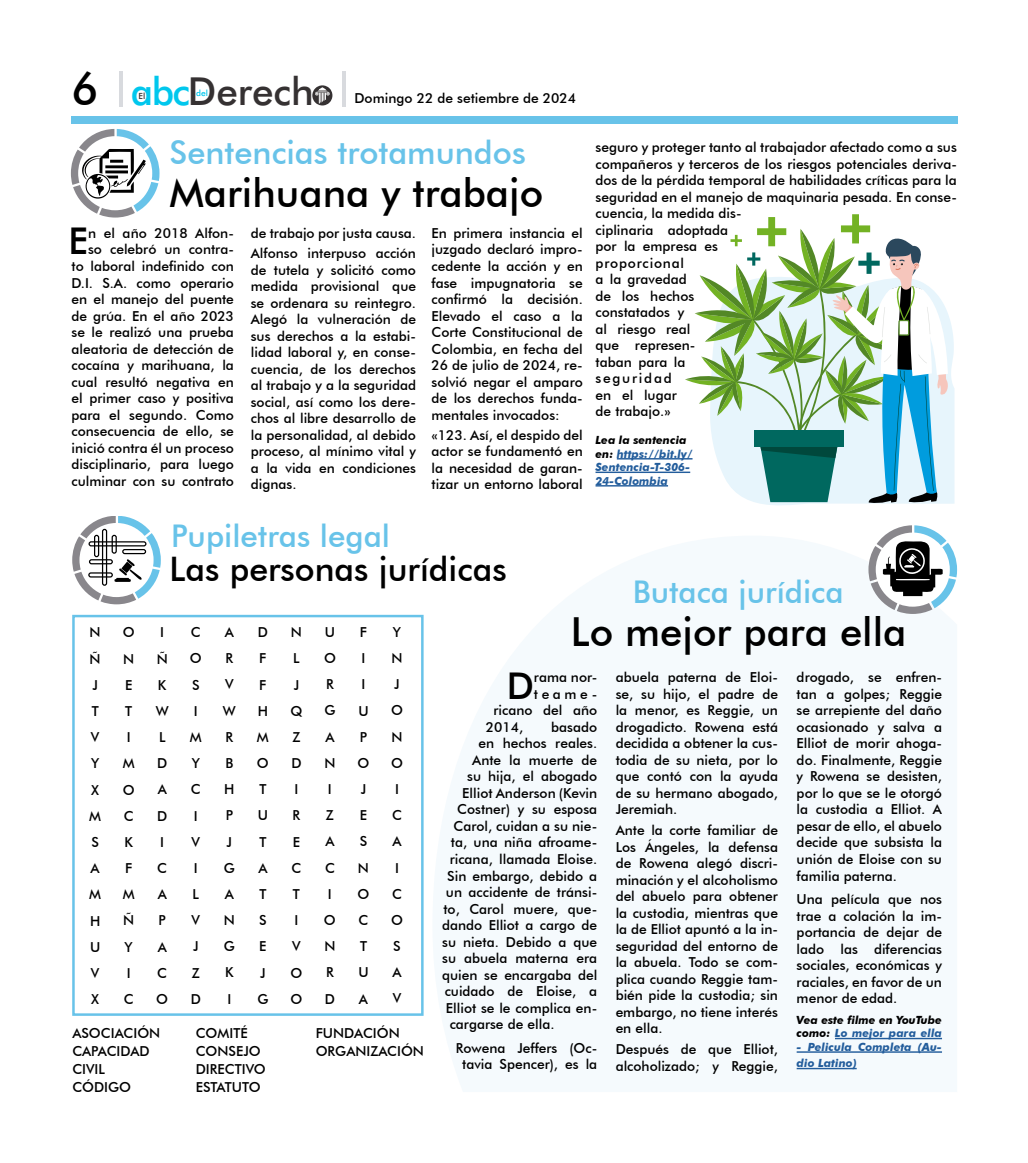
<style>
.page{position:relative;width:1028px;height:1163px;background:#fff}
.page>*{position:absolute;margin:0;border:0;box-sizing:border-box;transform-origin:0 0}
.t1{font:500 40px "Futura BT";color:#000}
.t2{font:500 38.62px "Futura BT";color:#353132}
.t3{font:500 36.88px "Futura BT";color:#000}
.t4{font:500 33.75px "Futura BT";color:#000}
.t5{font:500 32.5px "Futura BT";color:#68c3e9}
.t6{font:500 31.25px "Futura BT";color:#68c3e9}
.t7{font:500 13.75px/26.1px "Futura BT";color:#000}
.t8{font:italic 700 11.25px/13.5px "Futura BT";color:#235d9c}
.t9{font:italic 700 11.25px/13.5px "Futura BT";color:#000}
.t10{font:500 8.5px "Futura BT";color:#00c7ed}
.t11{font:500 8.5px "Futura BT";color:#353132}
.s1{font-size:45px;color:#000}
.s2{color:#00c7ed}
.s3{color:#000}
.s4{color:#235d9c}
</style>
<div class="page">
<div style="left:71px;top:116px;width:886px;height:8px;background:#68c3e9"></div>
<hr style="left:120px;top:71px;width:3px;height:35px;background:#d8dade">
<hr style="left:343px;top:71px;width:3px;height:35px;background:#d8dade">
<svg style="left:312px;top:85px;width:20px;height:20px"></svg>
<svg style="left:71px;top:129px;width:88px;height:88px"></svg>
<div style="left:72px;top:614px;width:351px;height:401px;border:2px solid #68c3e9"></div>
<svg style="left:72px;top:516px;width:89px;height:88px"></svg>
<div style="left:94px;top:534px;width:5px;height:23px;border:1px solid #000;border-radius:2px"></div>
<div style="left:88px;top:541px;width:58px;height:5px;border:1px solid #000;border-radius:2px"></div>
<div style="left:89px;top:559px;width:24px;height:5px;border:1px solid #000;border-radius:2px"></div>
<div style="left:102px;top:528px;width:5px;height:57px;border:1px solid #000;border-radius:2px"></div>
<div style="left:88px;top:572px;width:25px;height:5px;border:1px solid #000;border-radius:2px"></div>
<div style="left:112px;top:534px;width:5px;height:19px;border:1px solid #000;border-radius:2px"></div>
<div style="left:122px;top:549px;width:24px;height:5px;border:1px solid #000;border-radius:2px"></div>
<hr style="left:835px;top:1037px;width:107px;height:2px;background:#235d9c">
<hr style="left:796px;top:1051px;width:146px;height:1px;background:#235d9c">
<hr style="left:796px;top:1067px;width:60px;height:2px;background:#235d9c">
<svg style="left:868px;top:525px;width:89px;height:89px"></svg>
<hr style="left:617px;top:458px;width:75px;height:1px;background:#235d9c">
<hr style="left:595px;top:471px;width:95px;height:2px;background:#235d9c">
<hr style="left:595px;top:485px;width:73px;height:1px;background:#235d9c">
<svg style="left:765px;top:315px;width:189px;height:191px;fill:#e7f5fc"></svg>
<svg style="left:685px;top:214px;width:263px;height:290px"></svg>
<h2 class="t2" style="left:71px;top:68px;width:244px"><span class="s1">6</span> <span class="s2">abc</span>Derech</h2>
<p class="t11" style="left:138px;top:90px;width:8px">El</p>
<p class="t10" style="left:196px;top:88px;width:13px">del</p>
<p class="t7" style="left:354px;top:85px;width:223px">Domingo 22 de setiembre de 2024</p>
<h3 class="t5" style="left:170px;top:132px;width:358px">Sentencias trotamundos</h3>
<h1 class="t1" style="left:169px;top:169px;width:375px">Marihuana y trabajo</h1>
<p class="t7" style="left:71px;top:225px;width:164px;line-height:16.5px;text-align:right">n el año 2018 Alfon&shy;so celebró un contra-<br>to laboral indefinido con<br>D.I. S.A. como operario en el manejo del puente de grúa. En el año 2023 se le realizó una prueba aleatoria de detección de cocaína y marihuana, la cual resultó negativa en el primer caso y positiva para el segundo. Como consecuencia de ello, se inició contra él un proceso disciplinario, para luego culminar con su contrato</p>
<h3 class="t3" style="left:68px;top:219px;width:21px">E</h3>
<p class="t7" style="left:251px;top:223px;width:167px;line-height:20px">de trabajo por justa causa.<br>Alfonso interpuso acción</p>
<p class="t7" style="left:251px;top:261px;width:167px;line-height:16.5px;text-align:justify">de tutela y solicitó como medida provisional que se ordenara su reintegro.<br>Alegó la vulneración de sus derechos a la estabi&shy;lidad laboral y, en conse&shy;cuencia, de los derechos al trabajo y a la seguridad social, así como los dere&shy;chos al libre desarrollo de la personalidad, al debido proceso, al mínimo vital y a la vida en condiciones dignas.</p>
<p class="t7" style="left:431px;top:225px;width:153px;line-height:16.5px;text-align:justify">En primera instancia el juzgado declaró impro&shy;cedente la acción y en fase impugnatoria se confirmó la decisión.<br>Elevado el caso a la Corte Constitucional de Colombia, en fecha del 26 de julio de 2024, re&shy;solvió negar el amparo de los derechos funda&shy;mentales invocados:</p>
<p class="t7" style="left:431px;top:426px;width:153px;line-height:16.5px;text-align:justify">«123. Así, el despido del actor se fundamentó en la necesidad de garan&shy;tizar un entorno laboral</p>
<p class="t7" style="left:595px;top:139px;width:363px;line-height:16.5px">seguro y proteger tanto al trabajador afectado como a sus compañeros y terceros de los riesgos potenciales deriva&shy;dos de la pérdida temporal de habilidades críticas para la seguridad en el manejo de maquinaria pesada. En conse&shy;cuencia, la medida dis-<br>ciplinaria adoptada<br>por la empresa es<br>proporcional<br>a la gravedad<br>de los hechos<br>constatados y<br>al riesgo real<br>que represen-<br>taban para la<br>seguridad<br>en el lugar<br>de trabajo.»</p>
<p class="t8" style="left:595px;top:433px;width:98px"><span class="s3">Lea la sentencia en:</span> https://bit.ly/<br>Sentencia-T-306-<br>24-Colombia</p>
<h3 class="t6" style="left:171px;top:516px;width:220px">Pupiletras legal</h3>
<h3 class="t4" style="left:170px;top:548px;width:338px">Las personas jurídicas</h3>
<h3 class="t6" style="left:632px;top:573px;width:212px">Butaca jurídica</h3>
<h1 class="t1" style="left:571px;top:607px;width:337px">Lo mejor para ella</h1>
<p class="t7" style="left:223px;top:619px;width:14px;text-align:center">A<br>R<br>V<br>W<br>R<br>B<br>H<br>P<br>J<br>G<br>A<br>N<br>G<br>K<br>I</p>
<p class="t7" style="left:357px;top:619px;width:13px">F<br>I<br>I<br>U<br>P<br>O<br>J<br>E<br>S<br>N<br>O<br>C<br>T<br>U<br>A</p>
<p class="t7" style="left:89px;top:619px;width:13px">N<br>Ñ<br>J<br>T<br>V<br>Y<br>X<br>M<br>S<br>A<br>M<br>H<br>U<br>V<br>X</p>
<p class="t7" style="left:123px;top:619px;width:13px">O<br>N<br>E<br>T<br>I<br>M<br>O<br>C<br>K<br>F<br>M<br>Ñ<br>Y<br>I<br>C</p>
<p class="t7" style="left:156px;top:619px;width:14px;text-align:center">I<br>Ñ<br>K<br>W<br>L<br>D<br>A<br>D<br>I<br>C<br>A<br>P<br>A<br>C<br>O</p>
<p class="t7" style="left:190px;top:619px;width:13px">C<br>O<br>S<br>I<br>M<br>Y<br>C<br>I<br>V<br>I<br>L<br>V<br>J<br>Z<br>D</p>
<p class="t7" style="left:290px;top:619px;width:13px">N<br>L<br>J<br>Q<br>Z<br>D<br>I<br>R<br>E<br>C<br>T<br>I<br>V<br>O<br>O</p>
<p class="t7" style="left:324px;top:618px;width:13px">U<br>O<br>R<br>G<br>A<br>N<br>I<br>Z<br>A<br>C<br>I<br>O<br>N<br>R<br>D</p>
<p class="t7" style="left:391px;top:618px;width:13px">Y<br>N<br>J<br>O<br>N<br>O<br>I<br>C<br>A<br>I<br>C<br>O<br>S<br>A<br>V</p>
<p class="t7" style="left:257px;top:619px;width:13px">D<br>F<br>F<br>H<br>M<br>O<br>T<br>U<br>T<br>A<br>T<br>S<br>E<br>J<br>G</p>
<p class="t7" style="left:796px;top:669px;width:147px;line-height:16.5px;text-align:justify">drogado, se enfren&shy;tan a golpes; Reggie se arrepiente del daño ocasionado y salva a Elliot de morir ahoga&shy;do. Finalmente, Reggie y Rowena se desisten, por lo que se le otorgó la custodia a Elliot. A pesar de ello, el abuelo decide que subsista la unión de Eloise con su familia paterna.</p>
<p class="t7" style="left:796px;top:890px;width:147px;line-height:16.5px;text-align:justify">Una película que nos trae a colación la im&shy;portancia de dejar de lado las diferencias sociales, económicas y raciales, en favor de un menor de edad.</p>
<p class="t9" style="left:796px;top:1012px;width:147px">Vea este filme en YouTube como: <span class="s4">Lo mejor para ella</span></p>
<p class="t8" style="left:796px;top:1038px;width:147px;line-height:16.5px">- Pelicula Completa (Au&shy;dio Latino)</p>
<p class="t7" style="left:615px;top:669px;width:164px;line-height:16.5px;text-align:justify">abuela paterna de Eloi&shy;se, su hijo, el padre de la menor, es Reggie, un drogadicto. Rowena está decidida a obtener la cus&shy;todia de su nieta, por lo que contó con la ayuda de su hermano abogado, Jeremiah.</p>
<p class="t7" style="left:615px;top:821px;width:164px;line-height:16.5px;text-align:justify">Ante la corte familiar de Los Ángeles, la defensa de Rowena alegó discri&shy;minación y el alcoholismo del abuelo para obtener la custodia, mientras que la de Elliot apuntó a la in&shy;seguridad del entorno de la abuela. Todo se com&shy;plica cuando Reggie tam&shy;bién pide la custodia; sin embargo, no tiene interés en ella.</p>
<p class="t7" style="left:615px;top:1040px;width:164px;line-height:16.5px">Después de que Elliot, alcoholizado; y Reggie,</p>
<h3 class="t3" style="left:507px;top:663px;width:29px">D</h3>
<p class="t7" style="left:534px;top:664px;width:65px">rama nor-</p>
<p class="t7" style="left:534px;top:680px;width:65px">teame-</p>
<p class="t7" style="left:493px;top:697px;width:105px">ricano del año</p>
<p class="t7" style="left:486px;top:713px;width:39px">2014,</p>
<p class="t7" style="left:551px;top:713px;width:47px">basado</p>
<p class="t7" style="left:478px;top:730px;width:120px">en hechos reales.</p>
<p class="t7" style="left:472px;top:746px;width:126px">Ante la muerte de</p>
<p class="t7" style="left:467px;top:763px;width:132px">su hija, el abogado</p>
<p class="t7" style="left:462px;top:779px;width:136px">Elliot Anderson (Kevin</p>
<p class="t7" style="left:457px;top:796px;width:142px">Costner) y su esposa</p>
<p class="t7" style="left:453px;top:812px;width:145px">Carol, cuidan a su nie-</p>
<p class="t7" style="left:451px;top:829px;width:148px">ta, una niña afroame-</p>
<p class="t7" style="left:450px;top:845px;width:149px">ricana, llamada Eloise.</p>
<p class="t7" style="left:447px;top:862px;width:152px">Sin embargo, debido a</p>
<p class="t7" style="left:446px;top:878px;width:153px">un accidente de tránsi-</p>
<p class="t7" style="left:443px;top:895px;width:155px">to, Carol muere, que-</p>
<p class="t7" style="left:442px;top:911px;width:157px">dando Elliot a cargo de</p>
<p class="t7" style="left:442px;top:928px;width:156px">su nieta. Debido a que</p>
<p class="t7" style="left:442px;top:944px;width:156px">su abuela materna era</p>
<p class="t7" style="left:442px;top:961px;width:156px">quien se encargaba del</p>
<p class="t7" style="left:445px;top:977px;width:154px">cuidado de Eloise, a</p>
<p class="t7" style="left:446px;top:994px;width:153px">Elliot se le complica en-</p>
<p class="t7" style="left:450px;top:1010px;width:106px">cargarse de ella.</p>
<p class="t7" style="left:456px;top:1039px;width:143px;line-height:16.5px;text-align:center">Rowena Jeffers (Oc&shy;tavia Spencer), es la</p>
<p class="t7" style="left:72px;top:1023px;width:89px;line-height:18px">ASOCIACIÓN<br>CAPACIDAD<br>CIVIL<br>CÓDIGO</p>
<p class="t7" style="left:196px;top:1023px;width:72px;line-height:18px">COMITÉ<br>CONSEJO<br>DIRECTIVO<br>ESTATUTO</p>
<p class="t7" style="left:316px;top:1023px;width:110px;line-height:18px">FUNDACIÓN<br>ORGANIZACIÓN</p>
</div>
